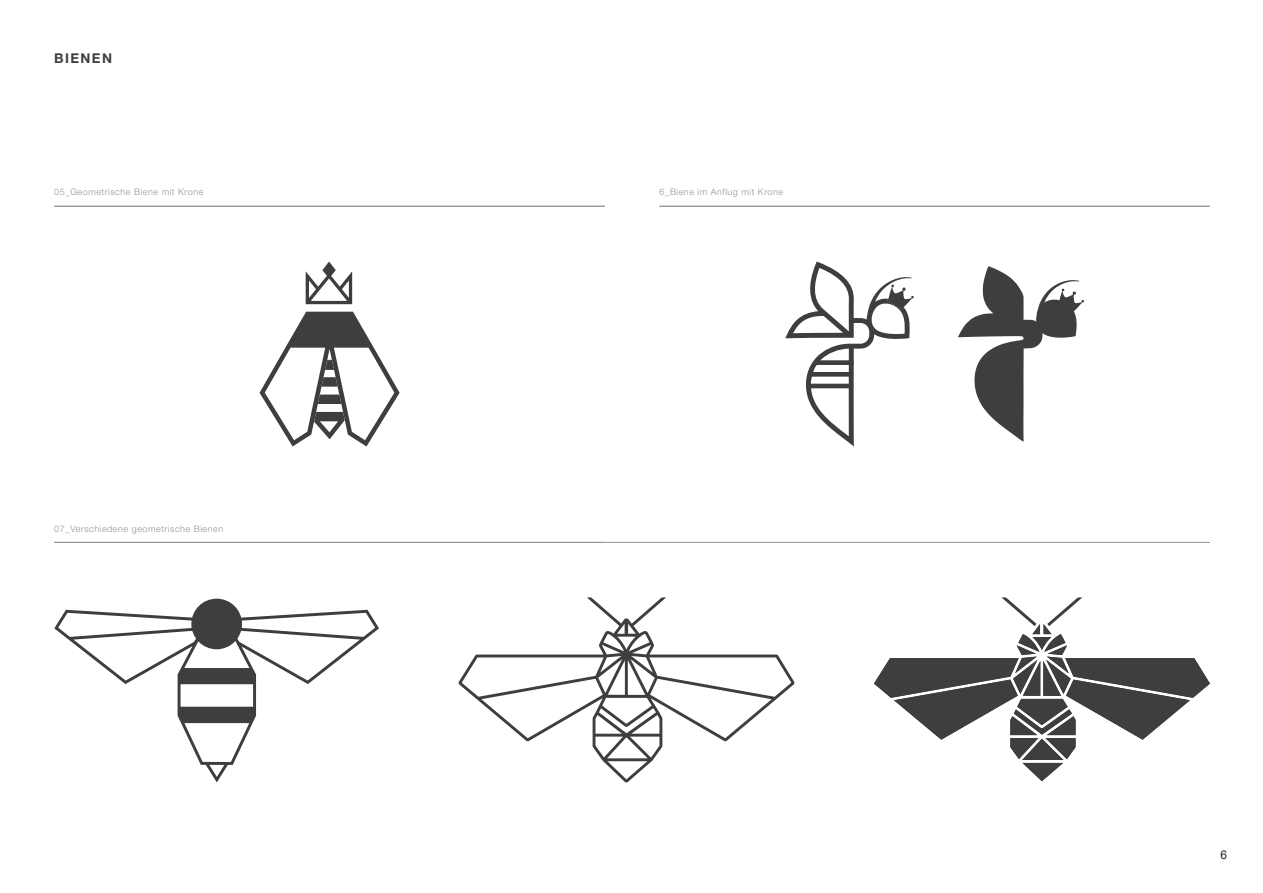
<style>
.page{position:relative;width:1263px;height:893px;background:#fff}
.page>*{position:absolute;margin:0;border:0;box-sizing:border-box;transform-origin:0 0}
.t1{font:700 13.5px "Helvetica Neue LT Std";letter-spacing:.1em;color:#3e3e3f}
.t2{font:12px "Arial";color:#231f20}
.t3{font:300 9px "Helvetica Neue LT Std";letter-spacing:.06em;color:#939598}
</style>
<div class="page">
<hr style="left:54px;top:206px;width:551px;height:1px;background:#939598">
<hr style="left:54px;top:542px;width:1156px;height:1px;background:#939598">
<hr style="left:659px;top:206px;width:551px;height:1px;background:#939598">
<svg style="left:54px;top:610px;width:325px;height:172px"></svg>
<div style="left:194px;top:602px;width:45px;height:44px;background:#3e3e3f;border-radius:50%"></div>
<div style="left:191px;top:599px;width:51px;height:50px;border:6px solid #3e3e3f;border-radius:50%"></div>
<svg style="left:785px;top:261px;width:129px;height:185px"></svg>
<div style="left:815px;top:360px;width:38px;height:5px;background:#3e3e3f"></div>
<div style="left:809px;top:372px;width:42px;height:5px;background:#3e3e3f"></div>
<hr style="left:809px;top:384px;width:43px;height:4px;background:#3e3e3f">
<svg style="left:958px;top:266px;width:126px;height:176px"></svg>
<svg style="left:259px;top:312px;width:141px;height:134px"></svg>
<svg style="left:306px;top:261px;width:46px;height:43px"></svg>
<svg style="left:459px;top:597px;width:335px;height:185px"></svg>
<svg style="left:1001px;top:597px;width:82px;height:27px"></svg>
<svg style="left:874px;top:624px;width:336px;height:157px"></svg>
<h1 class="t1" style="left:54px;top:50px;width:59px">BIENEN</h1>
<p class="t3" style="left:54px;top:187px;width:151px">05_Geometrische Biene mit Krone</p>
<p class="t3" style="left:54px;top:523px;width:170px">07_Verschiedene geometrische Bienen</p>
<p class="t3" style="left:659px;top:187px;width:125px">6_Biene im Anflug mit Krone</p>
<h2 class="t2" style="left:1220px;top:847px;width:8px">6</h2>
</div>
